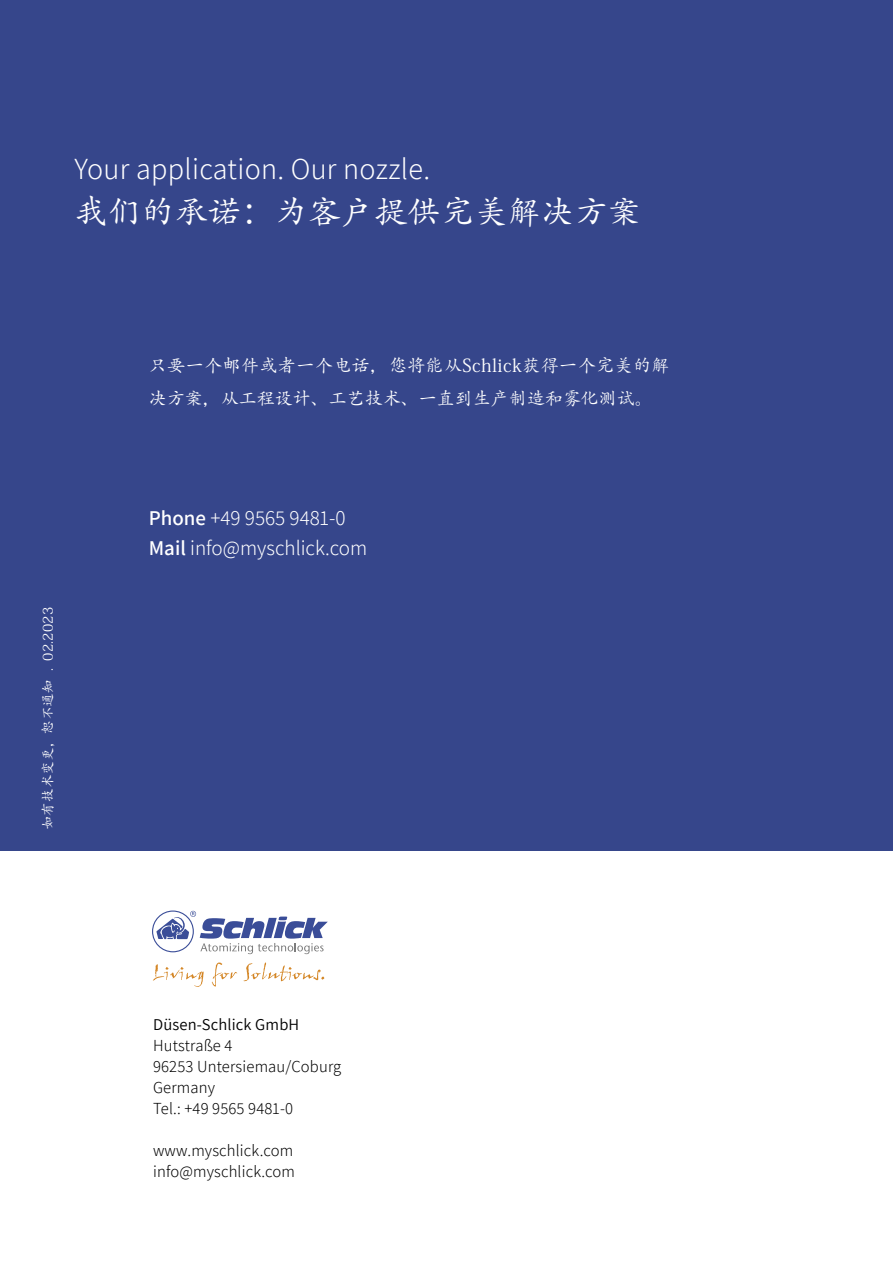
<style>
.page{position:relative;width:893px;height:1263px;background:#fff}
.page>*{position:absolute;margin:0;border:0;box-sizing:border-box;transform-origin:0 0}
.t1{font:33px "Adobe Kaiti Std";letter-spacing:.01em;color:#fff}
.t2{font:300 30px "Assistant";letter-spacing:.01em;color:#fff}
.t3{font:300 21px/30px "Assistant";color:#fff}
.t4{font:18px/33px "Adobe Kaiti Std";letter-spacing:.025em;color:#fff}
.t5{font:300 16.5px/21px "Assistant";letter-spacing:.01em;color:#000}
.t6{font:16.5px "Assistant";letter-spacing:.01em;color:#000}
.t7{font:13.5px "Adobe Kaiti Std";letter-spacing:.01em;color:#fff}
.s1{font-weight:600}
</style>
<div class="page">
<div style="left:0;top:0;width:893px;height:850px;background:#36468b"></div>
<svg style="left:153px;top:964px;width:51px;height:23px"></svg>
<svg style="left:212px;top:962px;width:25px;height:24px"></svg>
<svg style="left:244px;top:962px;width:80px;height:19px"></svg>
<svg style="left:152px;top:910px;width:176px;height:44px"></svg>
<h2 class="t2" style="left:74px;top:149px;width:357px">Your application. Our nozzle.</h2>
<h1 class="t1" style="left:74px;top:192px;width:568px">我们的承诺：为客户提供完美解决方案</h1>
<p class="t7" style="left:40px;top:829px;width:224px;rotate:-90deg">如有技术变更，恕不通知 . 02.2023</p>
<p class="t4" style="left:149px;top:349px;width:522px">只要一个邮件或者一个电话，您将能从Schlick获得一个完美的解决方案，从工程设计、工艺技术、一直到生产制造和雾化测试。</p>
<p class="t3" style="left:149px;top:502px;width:220px"><span class="s1">Phone</span> +49 9565 9481-0<br><span class="s1">Mail</span> info@myschlick.com</p>
<p class="t6" style="left:153px;top:1013px;width:148px">Düsen-Schlick GmbH</p>
<p class="t5" style="left:153px;top:1034px;width:190px">Hutstraße 4<br>96253 Untersiemau/Coburg<br>Germany<br>Tel.: +49 9565 9481-0</p>
<p class="t5" style="left:153px;top:1139px;width:143px">www.myschlick.com info@myschlick.com</p>
</div>
